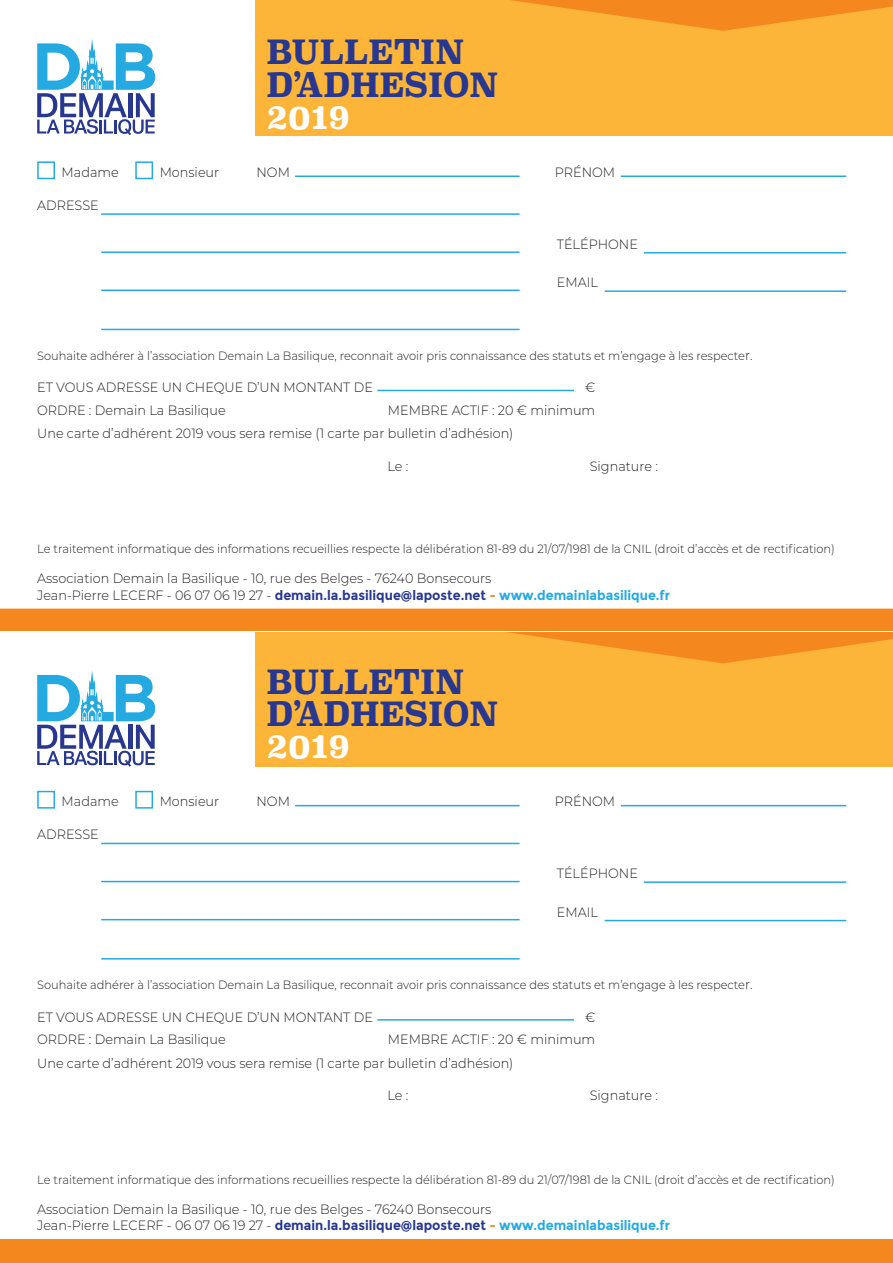
<style>
.page{position:relative;width:893px;height:1263px;background:#fff}
.page>*{position:absolute;margin:0;border:0;box-sizing:border-box;transform-origin:0 0}
.t1{font:700 33.3px/32.2px "Superclarendon";color:#283890;scale:.95 1}
.t2{font:300 13.5px "Montserrat";color:#231f20;scale:.95 1}
.t3{font:700 13.5px "Montserrat";color:#283890;scale:.95 1}
.t4{font:300 12px "Montserrat";color:#231f20;scale:.95 1}
.s1{color:#fff}
.s2{font-size:13.5px}
.s3{font-weight:300;color:#231f20}
.s4{color:#f5871f}
.s5{color:#24aae1}
</style>
<div class="page">
<div style="left:255px;top:0;width:638px;height:136px;background:#fcb539"></div>
<div style="left:255px;top:624px;width:638px;height:143px;background:#fcb539"></div>
<div style="left:37px;top:161px;width:18px;height:18px;border:2px solid #24aae1"></div>
<div style="left:135px;top:161px;width:18px;height:18px;border:2px solid #24aae1"></div>
<div style="left:37px;top:791px;width:18px;height:18px;border:2px solid #24aae1"></div>
<div style="left:135px;top:791px;width:18px;height:18px;border:2px solid #24aae1"></div>
<svg style="left:37px;top:39px;width:118px;height:96px"></svg>
<svg style="left:37px;top:671px;width:118px;height:96px"></svg>
<hr style="left:295px;top:175px;width:225px;height:2px;background:#24aae1">
<hr style="left:295px;top:805px;width:225px;height:1px;background:#24aae1">
<hr style="left:621px;top:175px;width:225px;height:2px;background:#24aae1">
<hr style="left:621px;top:805px;width:225px;height:1px;background:#24aae1">
<hr style="left:101px;top:213px;width:419px;height:2px;background:#24aae1">
<hr style="left:101px;top:843px;width:419px;height:1px;background:#24aae1">
<hr style="left:101px;top:251px;width:419px;height:2px;background:#24aae1">
<hr style="left:101px;top:881px;width:419px;height:1px;background:#24aae1">
<hr style="left:101px;top:290px;width:419px;height:1px;background:#24aae1">
<hr style="left:101px;top:919px;width:419px;height:1px;background:#24aae1">
<hr style="left:377px;top:390px;width:197px;height:1px;background:#24aae1">
<hr style="left:377px;top:1019px;width:197px;height:1px;background:#24aae1">
<hr style="left:101px;top:329px;width:419px;height:1px;background:#24aae1">
<hr style="left:101px;top:958px;width:419px;height:1px;background:#24aae1">
<hr style="left:644px;top:252px;width:202px;height:1px;background:#24aae1">
<hr style="left:605px;top:290px;width:241px;height:2px;background:#24aae1">
<hr style="left:644px;top:881px;width:202px;height:2px;background:#24aae1">
<hr style="left:605px;top:920px;width:241px;height:1px;background:#24aae1">
<div style="left:0;top:1239px;width:893px;height:24px;background:#f5871f"></div>
<svg style="left:511px;top:0;width:382px;height:31px"></svg>
<svg style="left:0;top:608px;width:893px;height:55px"></svg>
<p class="t1" style="left:266px;top:38px;width:209px">BULLETIN</p>
<p class="t1" style="left:266px;top:70px;width:245px">D’ADHESION<br><span class="s1">2019</span></p>
<p class="t2" style="left:62px;top:163px;width:62px">Madame</p>
<p class="t2" style="left:160px;top:163px;width:64px">Monsieur</p>
<p class="t2" style="left:257px;top:163px;width:37px">NOM</p>
<p class="t2" style="left:555px;top:163px;width:65px">PRÉNOM</p>
<p class="t2" style="left:37px;top:196px;width:66px">ADRESSE</p>
<p class="t2" style="left:557px;top:235px;width:87px">TÉLÉPHONE</p>
<p class="t2" style="left:557px;top:273px;width:45px">EMAIL</p>
<p class="t4" style="left:37px;top:348px;width:754px">Souhaite adhérer à l’association Demain La Basilique, reconnait avoir pris connaissance des statuts et m’engage à les respecte<span class="s2">r.</span></p>
<p class="t2" style="left:37px;top:378px;width:355px">ET VOUS ADRESSE UN CHEQUE D’UN MONTANT DE</p>
<p class="t2" style="left:585px;top:378px;width:12px">€</p>
<p class="t2" style="left:37px;top:401px;width:200px">ORDRE : Demain La Basilique</p>
<p class="t2" style="left:388px;top:401px;width:220px">MEMBRE ACTIF : 20 € minimum</p>
<p class="t2" style="left:37px;top:424px;width:503px">Une carte d’adhérent 2019 vous sera remise (1 carte par bulletin d’adhésion)</p>
<p class="t2" style="left:388px;top:457px;width:24px">Le :</p>
<p class="t2" style="left:590px;top:457px;width:73px">Signature :</p>
<p class="t4" style="left:37px;top:540px;width:841px">Le traitement informatique des informations recueillies respecte la délibération 81-89 du 21/07/1981 de la CNIL (droit d’accès et de rectification)</p>
<p class="t2" style="left:37px;top:569px;width:480px">Association Demain la Basilique - 10, rue des Belges - 76240 Bonsecours</p>
<p class="t3" style="left:37px;top:587px;width:668px"><span class="s3">Jean-Pierre LECERF - 06 07 06 19 27 -</span> demain.la.basilique@laposte.net <span class="s4">-</span> <span class="s5">www.demainlabasilique.fr</span></p>
<p class="t1" style="left:266px;top:667px;width:209px">BULLETIN</p>
<p class="t1" style="left:266px;top:699px;width:245px">D’ADHESION<br><span class="s1">2019</span></p>
<p class="t2" style="left:62px;top:792px;width:62px">Madame</p>
<p class="t2" style="left:160px;top:792px;width:64px">Monsieur</p>
<p class="t2" style="left:257px;top:792px;width:37px">NOM</p>
<p class="t2" style="left:555px;top:792px;width:65px">PRÉNOM</p>
<p class="t2" style="left:37px;top:825px;width:66px">ADRESSE</p>
<p class="t2" style="left:557px;top:864px;width:87px">TÉLÉPHONE</p>
<p class="t2" style="left:557px;top:903px;width:45px">EMAIL</p>
<p class="t4" style="left:37px;top:977px;width:754px">Souhaite adhérer à l’association Demain La Basilique, reconnait avoir pris connaissance des statuts et m’engage à les respecte<span class="s2">r.</span></p>
<p class="t2" style="left:37px;top:1008px;width:355px">ET VOUS ADRESSE UN CHEQUE D’UN MONTANT DE</p>
<p class="t2" style="left:585px;top:1008px;width:12px">€</p>
<p class="t2" style="left:37px;top:1030px;width:200px">ORDRE : Demain La Basilique</p>
<p class="t2" style="left:388px;top:1030px;width:220px">MEMBRE ACTIF : 20 € minimum</p>
<p class="t2" style="left:37px;top:1054px;width:503px">Une carte d’adhérent 2019 vous sera remise (1 carte par bulletin d’adhésion)</p>
<p class="t2" style="left:388px;top:1086px;width:24px">Le :</p>
<p class="t2" style="left:590px;top:1086px;width:73px">Signature :</p>
<p class="t4" style="left:37px;top:1171px;width:841px">Le traitement informatique des informations recueillies respecte la délibération 81-89 du 21/07/1981 de la CNIL (droit d’accès et de rectification)</p>
<p class="t2" style="left:37px;top:1200px;width:480px">Association Demain la Basilique - 10, rue des Belges - 76240 Bonsecours</p>
<p class="t3" style="left:37px;top:1217px;width:668px"><span class="s3">Jean-Pierre LECERF - 06 07 06 19 27 -</span> demain.la.basilique@laposte.net <span class="s4">-</span> <span class="s5">www.demainlabasilique.fr</span></p>
</div>
